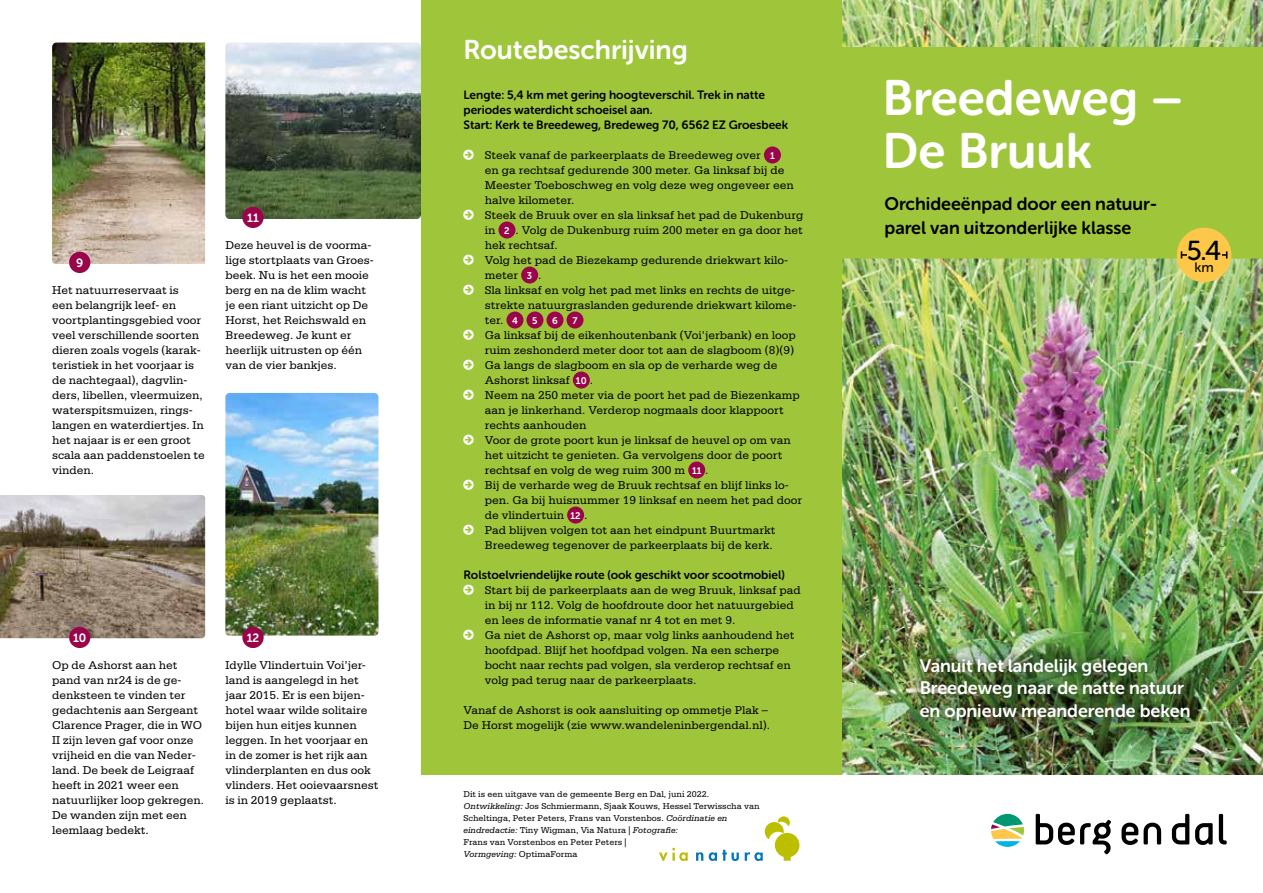
<style>
.page{position:relative;width:1263px;height:893px;background:#fff}
.page>*{position:absolute;margin:0;border:0;box-sizing:border-box;transform-origin:0 0}
.t1{font:49.5px/52.5px "Museo Sans Rounded 700";color:#fff}
.t2{font:27.3px "Museo Sans Rounded 500";color:#000}
.t3{font:27px "Museo Sans Rounded 700";color:#fff}
.t4{font:18px/22.5px "Museo Sans Rounded 700";color:#fff}
.t5{font:18px/24px "Museo Sans Rounded 700";color:#000}
.t6{font:13.65px "Museo Sans Rounded 500";color:#000}
.t7{font:12px/15px "Serifa Std";color:#000}
.t8{font:12px/15px "Museo Sans Rounded 700";color:#000}
.t9{font:12px "Museo Sans Rounded 700";color:#fff}
.t10{font:9.6px "Museo Sans Rounded 700";color:#fff}
.t11{font:9px/12px "Serifa Std";color:#000}
.s1{font-family:"Museo Sans Rounded 700";font-size:9.6px;color:#fff}
.s2{font-style:italic}
</style>
<div class="page">
<img style="left:842px;top:259px;width:421px;height:515px">
<img style="left:842px;top:0;width:421px;height:47px">
<svg style="left:1036px;top:814px;width:75px;height:40px"></svg>
<svg style="left:1121px;top:823px;width:40px;height:22px"></svg>
<svg style="left:1172px;top:814px;width:17px;height:30px"></svg>
<svg style="left:1195px;top:823px;width:18px;height:22px"></svg>
<svg style="left:1219px;top:814px;width:8px;height:30px"></svg>
<svg style="left:991px;top:814px;width:33px;height:33px"></svg>
<div style="left:421px;top:0;width:421px;height:774px;background:#9fc63b"></div>
<svg style="left:659px;top:848px;width:29px;height:13px"></svg>
<svg style="left:696px;top:852px;width:7px;height:9px"></svg>
<svg style="left:709px;top:850px;width:30px;height:11px"></svg>
<svg style="left:745px;top:816px;width:54px;height:45px"></svg>
<div style="left:905px;top:643px;width:300px;height:92px;background:#000;opacity:.5"></div>
<img style="left:52px;top:43px;width:153px;height:221px">
<img style="left:0;top:495px;width:205px;height:143px">
<img style="left:225px;top:43px;width:196px;height:176px">
<img style="left:225px;top:393px;width:153px;height:243px">
<div style="left:842px;top:47px;width:421px;height:212px;background:#9fc63b"></div>
<div style="left:1177px;top:228px;width:54px;height:54px;background:#fdc849;border-radius:50%"></div>
<hr style="left:1181px;top:254px;width:46px;height:2px;background:#000">
<div style="left:1187px;top:251px;width:34px;height:9px;background:#fdc849"></div>
<div style="left:69px;top:252px;width:21px;height:21px;background:#9a054a;border-radius:50%"></div>
<div style="left:69px;top:627px;width:21px;height:21px;background:#9a054a;border-radius:50%"></div>
<div style="left:242px;top:627px;width:22px;height:21px;background:#9a054a;border-radius:50%"></div>
<div style="left:242px;top:207px;width:22px;height:21px;background:#9a054a;border-radius:50%"></div>
<div style="left:764px;top:146px;width:17px;height:18px;background:#9a054a;border-radius:50%"></div>
<div style="left:498px;top:221px;width:17px;height:18px;background:#9a054a;border-radius:50%"></div>
<div style="left:521px;top:266px;width:17px;height:18px;background:#9a054a;border-radius:50%"></div>
<div style="left:506px;top:311px;width:17px;height:18px;background:#9a054a;border-radius:50%"></div>
<div style="left:526px;top:311px;width:17px;height:18px;background:#9a054a;border-radius:50%"></div>
<div style="left:546px;top:311px;width:17px;height:18px;background:#9a054a;border-radius:50%"></div>
<div style="left:566px;top:311px;width:17px;height:18px;background:#9a054a;border-radius:50%"></div>
<div style="left:573px;top:371px;width:17px;height:18px;background:#9a054a;border-radius:50%"></div>
<div style="left:688px;top:461px;width:17px;height:18px;background:#9a054a;border-radius:50%"></div>
<div style="left:567px;top:506px;width:17px;height:18px;background:#9a054a;border-radius:50%"></div>
<h3 class="t3" style="left:463px;top:34px;width:226px">Routebeschrijving</h3>
<p class="t8" style="left:463px;top:87px;width:326px">Lengte: 5,4 km met gering hoogteverschil. Trek in natte periodes waterdicht schoeisel aan.<br>Start: Kerk te Breedeweg, Bredeweg 70, 6562 EZ Groesbeek</p>
<p class="t7" style="left:485px;top:148px;width:320px">Steek vanaf de parkeerplaats de Breedeweg over <span class="s1">1<br></span>en ga rechtsaf gedurende 300 meter. Ga linksaf bij de Meester Toeboschweg en volg deze weg ongeveer een halve kilometer.<br>Steek de Bruuk over en sla linksaf het pad de Dukenburg in <span class="s1">2</span> . Volg de Dukenburg ruim 200 meter en ga door het hek rechtsaf.<br>Volg het pad de Biezekamp gedurende driekwart kilo&shy;meter <span class="s1">3</span> .<br>Sla linksaf en volg het pad met links en rechts de uitge&shy;strekte natuurgraslanden gedurende driekwart kilome&shy;ter. <span class="s1">4</span></p>
<h1 class="t1" style="left:882px;top:72px;width:303px">Breedeweg –<br>De Bruuk</h1>
<h3 class="t5" style="left:884px;top:192px;width:274px">Orchideeënpad door een natuur&shy;parel van uitzonderlijke klasse</h3>
<p class="t9" style="left:247px;top:211px;width:13px">11</p>
<p class="t7" style="left:225px;top:238px;width:150px">Deze heuvel is de voorma&shy;lige stortplaats van Groes&shy;beek. Nu is het een mooie berg en na de klim wacht je een riant uitzicht op De<br>Horst, het Reichswald en<br>Breedeweg. Je kunt er heerlijk uitrusten op één van de vier bankjes.</p>
<h2 class="t2" style="left:1187px;top:235px;width:36px">5.4</h2>
<p class="t9" style="left:76px;top:256px;width:9px">9</p>
<p class="t6" style="left:1194px;top:260px;width:21px">km</p>
<p class="t7" style="left:52px;top:283px;width:154px">Het natuurreservaat is<br>een belangrijk leef- en voortplantingsgebied voor veel verschillende soorten dieren zoals vogels (karak&shy;teristiek in het voorjaar is de nachtegaal), dagvlin&shy;ders, libellen, vleermuizen, waterspitsmuizen, rings&shy;langen en waterdiertjes. In het najaar is er een groot scala aan paddenstoelen te vinden.</p>
<p class="t10" style="left:532px;top:315px;width:7px">5</p>
<p class="t10" style="left:552px;top:315px;width:7px">6</p>
<p class="t10" style="left:572px;top:315px;width:7px">7</p>
<p class="t7" style="left:485px;top:328px;width:319px">Ga linksaf bij de eikenhoutenbank (Voi’jerbank) en loop ruim zeshonderd meter door tot aan de slagboom (8)(9)<br>Ga langs de slagboom en sla op de verharde weg de Ashorst linksaf <span class="s1">10</span> .<br>Neem na 250 meter via de poort het pad de Biezenkamp aan je linkerhand. Verderop nogmaals door klappoort rechts aanhouden<br>Voor de grote poort kun je linksaf de heuvel op om van het uitzicht te genieten. Ga vervolgens door de poort rechtsaf en volg de weg ruim 300 m <span class="s1">11</span> .<br>Bij de verharde weg de Bruuk rechtsaf en blijf links lo&shy;pen. Ga bij huisnummer 19 linksaf en neem het pad door de vlindertuin <span class="s1">12</span> .<br>Pad blijven volgen tot aan het eindpunt Buurtmarkt Breedeweg tegenover de parkeerplaats bij de kerk.</p>
<p class="t8" style="left:463px;top:567px;width:323px">Rolstoelvriendelijke route (ook geschikt voor scootmobiel)</p>
<p class="t7" style="left:485px;top:583px;width:318px">Start bij de parkeerplaats aan de weg Bruuk, linksaf pad in bij nr 112. Volg de hoofdroute door het natuurgebied en lees de informatie vanaf nr 4 tot en met 9.<br>Ga niet de Ashorst op, maar volg links aanhoudend het hoofdpad. Blijf het hoofdpad volgen. Na een scherpe bocht naar rechts pad volgen, sla verderop rechtsaf en volg pad terug naar de parkeerplaats.</p>
<p class="t7" style="left:463px;top:703px;width:308px">Vanaf de Ashorst is ook aansluiting op ommetje Plak –<br>De Horst mogelijk (zie www.wandeleninbergendal.nl).</p>
<p class="t9" style="left:73px;top:631px;width:15px">10</p>
<p class="t7" style="left:52px;top:658px;width:154px">Op de Ashorst aan het pand van nr24 is de ge&shy;denksteen te vinden ter gedachtenis aan Sergeant<br>Clarence Prager, die in WO<br>II zijn leven gaf voor onze vrijheid en die van Neder&shy;land. De beek de Leigraaf heeft in 2021 weer een natuurlijker loop gekregen.<br>De wanden zijn met een leemlaag bedekt.</p>
<p class="t9" style="left:247px;top:631px;width:14px">12</p>
<p class="t7" style="left:225px;top:658px;width:155px">Idylle Vlindertuin Voi’jer&shy;land is aangelegd in het jaar 2015. Er is een bijen&shy;hotel waar wilde solitaire bijen hun eitjes kunnen leggen. In het voorjaar en in de zomer is het rijk aan vlinderplanten en dus ook vlinders. Het ooievaarsnest is in 2019 geplaatst.</p>
<h3 class="t4" style="left:920px;top:654px;width:272px">Vanuit het landelijk gelegen<br>Breedeweg naar de natte natuur en opnieuw meanderende beken</h3>
<p class="t11" style="left:463px;top:788px;width:298px">Dit is een uitgave van de gemeente Berg en Dal, juni 2022.<br><span class="s2">Ontwikkeling:</span> Jos Schmiermann, Sjaak Kouws, Hessel Terwisscha van Scheltinga, Peter Peters, Frans van Vorstenbos. <span class="s2">Coördinatie en eindredactie:</span> Tiny Wigman, Via Natura | <span class="s2">Fotografie:<br></span>Frans van Vorstenbos en Peter Peters |<br><span class="s2">Vormgeving:</span> OptimaForma</p>
</div>
